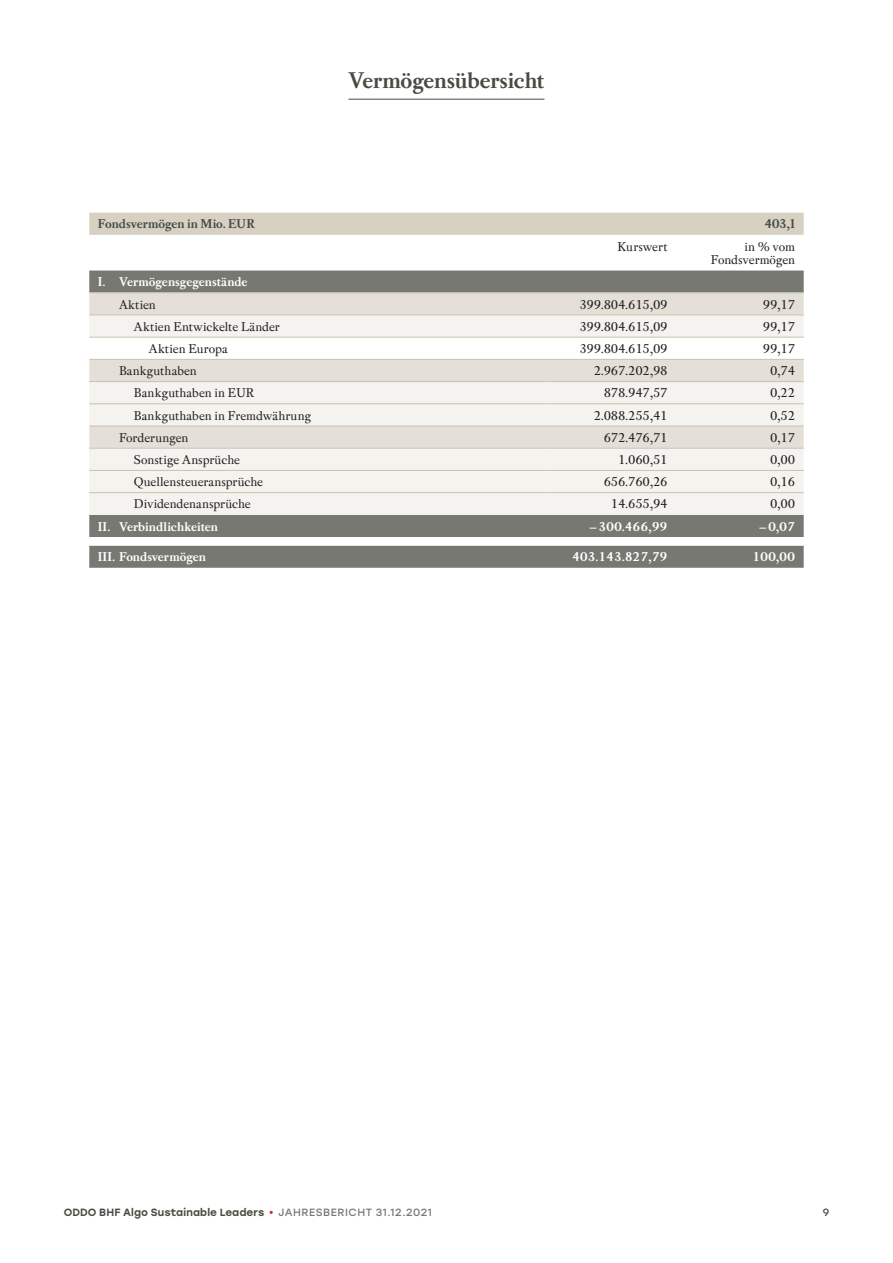
<style>
.page{position:relative;width:893px;height:1263px;background:#fff}
.page>*{position:absolute;margin:0;border:0;box-sizing:border-box;transform-origin:0 0}
.t1{font:700 24px "Pradell";letter-spacing:-.01em;color:#484b42}
.t2{font:13.5px/13.5px "Pradell";letter-spacing:-.01em;color:#231f20;text-align:right}
.t3{font:700 13.5px "Pradell";letter-spacing:-.005em;color:#fff}
.t4{font:13.5px "Pradell";letter-spacing:.01em;color:#231f20}
.t5{font:700 13.5px "Pradell";letter-spacing:-.005em;color:#484b42}
.t6{font:500 10.5px "Stolzl";letter-spacing:.01em;color:#484b42}
.t7{font:10.5px "Stolzl";letter-spacing:.05em;color:#767871}
.t8{font:10.5px "Stolzl";color:#484b42}
</style>
<div class="page">
<div style="left:89px;top:213px;width:715px;height:22px;background:#d7d1c4"></div>
<div style="left:89px;top:271px;width:715px;height:297px;background:#767871"></div>
<div style="left:89px;top:293px;width:715px;height:21px;background:#e4e0d7"></div>
<svg style="left:89px;top:315px;width:715px;height:200px;fill:#f4f3ef"></svg>
<svg style="left:89px;top:537px;width:715px;height:8px"></svg>
<hr style="left:89px;top:292px;width:460px;height:1px;background:#cac2b0">
<hr style="left:549px;top:292px;width:127px;height:1px;background:#cac2b0">
<hr style="left:676px;top:292px;width:128px;height:1px;background:#cac2b0">
<hr style="left:89px;top:314px;width:460px;height:1px;background:#cac2b0">
<hr style="left:549px;top:314px;width:127px;height:1px;background:#cac2b0">
<hr style="left:676px;top:314px;width:128px;height:1px;background:#cac2b0">
<hr style="left:89px;top:337px;width:460px;height:1px;background:#cac2b0">
<hr style="left:549px;top:337px;width:127px;height:1px;background:#cac2b0">
<hr style="left:676px;top:337px;width:128px;height:1px;background:#cac2b0">
<hr style="left:89px;top:359px;width:460px;height:1px;background:#cac2b0">
<hr style="left:549px;top:359px;width:127px;height:1px;background:#cac2b0">
<hr style="left:676px;top:359px;width:128px;height:1px;background:#cac2b0">
<hr style="left:89px;top:381px;width:460px;height:1px;background:#cac2b0">
<hr style="left:549px;top:381px;width:127px;height:1px;background:#cac2b0">
<hr style="left:676px;top:381px;width:128px;height:1px;background:#cac2b0">
<hr style="left:89px;top:403px;width:460px;height:1px;background:#cac2b0">
<hr style="left:549px;top:403px;width:127px;height:1px;background:#cac2b0">
<hr style="left:676px;top:403px;width:128px;height:1px;background:#cac2b0">
<hr style="left:89px;top:426px;width:460px;height:1px;background:#cac2b0">
<hr style="left:549px;top:426px;width:127px;height:1px;background:#cac2b0">
<hr style="left:676px;top:426px;width:128px;height:1px;background:#cac2b0">
<hr style="left:89px;top:448px;width:460px;height:1px;background:#cac2b0">
<hr style="left:549px;top:448px;width:127px;height:1px;background:#cac2b0">
<hr style="left:676px;top:448px;width:128px;height:1px;background:#cac2b0">
<hr style="left:89px;top:470px;width:460px;height:1px;background:#cac2b0">
<hr style="left:549px;top:470px;width:127px;height:1px;background:#cac2b0">
<hr style="left:676px;top:470px;width:128px;height:1px;background:#cac2b0">
<hr style="left:89px;top:492px;width:460px;height:1px;background:#cac2b0">
<hr style="left:549px;top:492px;width:127px;height:1px;background:#cac2b0">
<hr style="left:676px;top:492px;width:128px;height:1px;background:#cac2b0">
<hr style="left:348px;top:99px;width:197px;height:1px;background:#484b42">
<h1 class="t1" style="left:348px;top:66px;width:198px">Vermögensübersicht</h1>
<p class="t5" style="left:98px;top:216px;width:159px">Fondsvermögen in Mio. EUR</p>
<p class="t5" style="left:765px;top:216px;width:32px">403,1</p>
<p class="t4" style="left:617px;top:238px;width:52px">Kurswert</p>
<p class="t2" style="left:711px;top:239px;width:86px">in % vom<br>Fondsvermögen</p>
<p class="t3" style="left:98px;top:274px;width:151px">I. Vermögensgegenstände</p>
<p class="t2" style="left:119px;top:297px;width:38px">Aktien</p>
<p class="t2" style="left:579px;top:297px;width:90px">399.804.615,09</p>
<p class="t2" style="left:763px;top:297px;width:34px">99,17</p>
<p class="t2" style="left:134px;top:319px;width:147px">Aktien Entwickelte Länder</p>
<p class="t2" style="left:579px;top:319px;width:90px">399.804.615,09</p>
<p class="t2" style="left:763px;top:319px;width:34px">99,17</p>
<p class="t2" style="left:149px;top:342px;width:80px">Aktien Europa</p>
<p class="t2" style="left:579px;top:342px;width:90px">399.804.615,09</p>
<p class="t2" style="left:763px;top:342px;width:34px">99,17</p>
<p class="t4" style="left:119px;top:363px;width:79px">Bankguthaben</p>
<p class="t2" style="left:594px;top:364px;width:75px">2.967.202,98</p>
<p class="t2" style="left:770px;top:364px;width:27px">0,74</p>
<p class="t4" style="left:134px;top:385px;width:122px">Bankguthaben in EUR</p>
<p class="t2" style="left:604px;top:386px;width:65px">878.947,57</p>
<p class="t2" style="left:770px;top:386px;width:27px">0,22</p>
<p class="t4" style="left:134px;top:407px;width:179px">Bankguthaben in Fremdwährung</p>
<p class="t2" style="left:594px;top:408px;width:75px">2.088.255,41</p>
<p class="t2" style="left:770px;top:408px;width:27px">0,52</p>
<p class="t2" style="left:119px;top:430px;width:71px">Forderungen</p>
<p class="t2" style="left:604px;top:430px;width:65px">672.476,71</p>
<p class="t2" style="left:770px;top:430px;width:27px">0,17</p>
<p class="t2" style="left:134px;top:453px;width:108px">Sonstige Ansprüche</p>
<p class="t2" style="left:618px;top:453px;width:51px">1.060,51</p>
<p class="t2" style="left:770px;top:453px;width:27px">0,00</p>
<p class="t2" style="left:134px;top:475px;width:131px">Quellensteueransprüche</p>
<p class="t2" style="left:604px;top:475px;width:65px">656.760,26</p>
<p class="t2" style="left:770px;top:475px;width:27px">0,16</p>
<p class="t2" style="left:134px;top:497px;width:119px">Dividendenansprüche</p>
<p class="t2" style="left:611px;top:497px;width:58px">14.655,94</p>
<p class="t2" style="left:770px;top:497px;width:27px">0,00</p>
<p class="t3" style="left:98px;top:518px;width:122px">II. Verbindlichkeiten</p>
<p class="t3" style="left:589px;top:518px;width:80px">–300.466,99</p>
<p class="t3" style="left:759px;top:518px;width:38px">–0,07</p>
<p class="t3" style="left:98px;top:549px;width:110px">III. Fondsvermögen</p>
<p class="t3" style="left:572px;top:549px;width:97px">403.143.827,79</p>
<p class="t3" style="left:752px;top:549px;width:44px">100,00</p>
<p class="t6" style="left:64px;top:1205px;width:202px">ODDO BHF Algo Sustainable Leaders</p>
<p class="t7" style="left:279px;top:1205px;width:155px">JAHRESBERICHT 31.12.2021</p>
<p class="t8" style="left:823px;top:1205px;width:8px">9</p>
</div>
